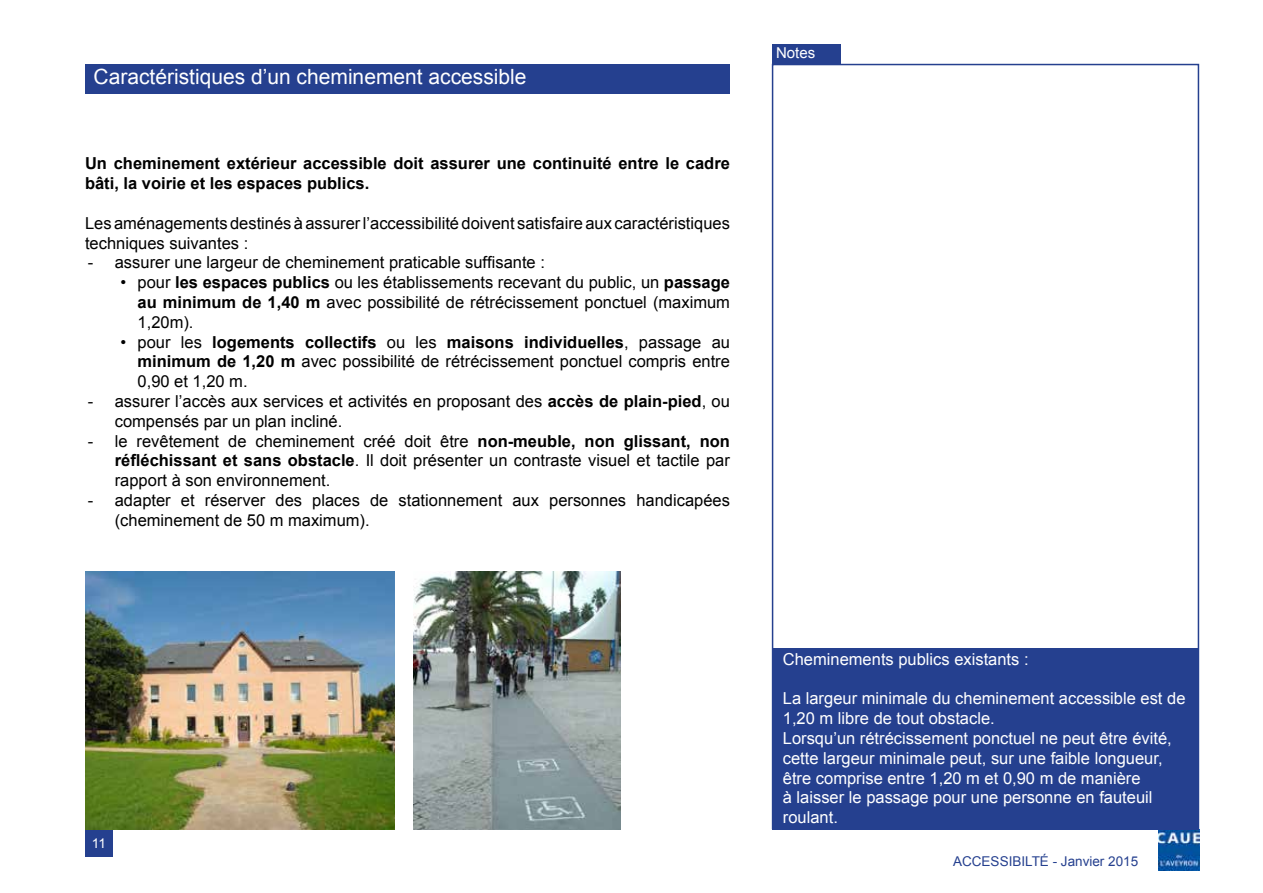
<style>
.page{position:relative;width:1263px;height:893px;background:#fff}
.page>*{position:absolute;margin:0;border:0;box-sizing:border-box;transform-origin:0 0}
.t1{font:21px "Arial";color:#fff}
.t2{font:16.5px/19.8px "Arial";color:#000}
.t3{font:16.5px/19.8px "Arial";color:#fff}
.t4{font:700 16.5px/19.8px "Arial";color:#000}
.t5{font:15px "Arial";color:#fff}
.t6{font:13.5px "Arial";color:#25408f}
.t7{font:13.5px "Arial";color:#fff}
.s1{font-weight:700}
</style>
<div class="page">
<img style="left:1158px;top:829px;width:41px;height:41px">
<div style="left:85px;top:829px;width:28px;height:28px;background:#25408f"></div>
<div style="left:772px;top:44px;width:68px;height:20px;background:#25408f"></div>
<div style="left:85px;top:64px;width:645px;height:30px;background:#25408f"></div>
<img style="left:85px;top:572px;width:309px;height:257px">
<img style="left:414px;top:572px;width:207px;height:257px">
<div style="left:772px;top:648px;width:427px;height:181px;background:#25408f"></div>
<p class="t1" style="left:94px;top:62px;width:434px">Caractéristiques d’un cheminement accessible</p>
<p class="t4" style="left:85px;top:154px;width:646px">Un cheminement extérieur accessible doit assurer une continuité entre le cadre bâti, la voirie et les espaces publics.</p>
<p class="t2" style="left:85px;top:213px;width:646px">Les aménagements destinés à assurer l’accessibilité doivent satisfaire aux caractéristiques techniques suivantes :</p>
<p class="t2" style="left:88px;top:253px;width:459px">- assurer une largeur de cheminement praticable suffisante :</p>
<p class="t2" style="left:138px;top:273px;width:594px;text-align:justify;text-indent:-17px">• pour <span class="s1">les espaces publics</span> ou les établissements recevant du public, un <span class="s1">passage au minimum de 1,40 m</span> avec possibilité de rétrécissement ponctuel (maximum 1,20m).</p>
<p class="t2" style="left:138px;top:332px;width:594px;text-align:justify;text-indent:-17px">• pour les <span class="s1">logements collectifs</span> ou les <span class="s1">maisons individuelles</span>, passage au <span class="s1">minimum de 1,20 m</span> avec possibilité de rétrécissement ponctuel compris entre 0,90 et 1,20 m.</p>
<p class="t2" style="left:115px;top:391px;width:617px;text-indent:-27px">- assurer l’accès aux services et activités en proposant des <span class="s1">accès de plain-pied</span>, ou compensés par un plan incliné.</p>
<p class="t2" style="left:115px;top:431px;width:617px;text-align:justify;text-indent:-27px">- le revêtement de cheminement créé doit être <span class="s1">non-meuble, non glissant, non réfléchissant et sans obstacle</span>. Il doit présenter un contraste visuel et tactile par rapport à son environnement.</p>
<p class="t2" style="left:115px;top:490px;width:617px;text-indent:-27px">- adapter et réserver des places de stationnement aux personnes handicapées (cheminement de 50 m maximum).</p>
<p class="t5" style="left:776px;top:43px;width:41px">Notes</p>
<p class="t7" style="left:92px;top:834px;width:16px">11</p>
<p class="t3" style="left:783px;top:649px;width:247px">Cheminements publics existants :</p>
<p class="t3" style="left:783px;top:689px;width:404px">La largeur minimale du cheminement accessible est de 1,20 m libre de tout obstacle.<br>Lorsqu’un rétrécissement ponctuel ne peut être évité, cette largeur minimale peut, sur une faible longueur, être comprise entre 1,20 m et 0,90 m de manière<br>à laisser le passage pour une personne en fauteuil roulant.</p>
<p class="t6" style="left:953px;top:852px;width:187px">ACCESSIBILTÉ - Janvier 2015</p>
</div>
